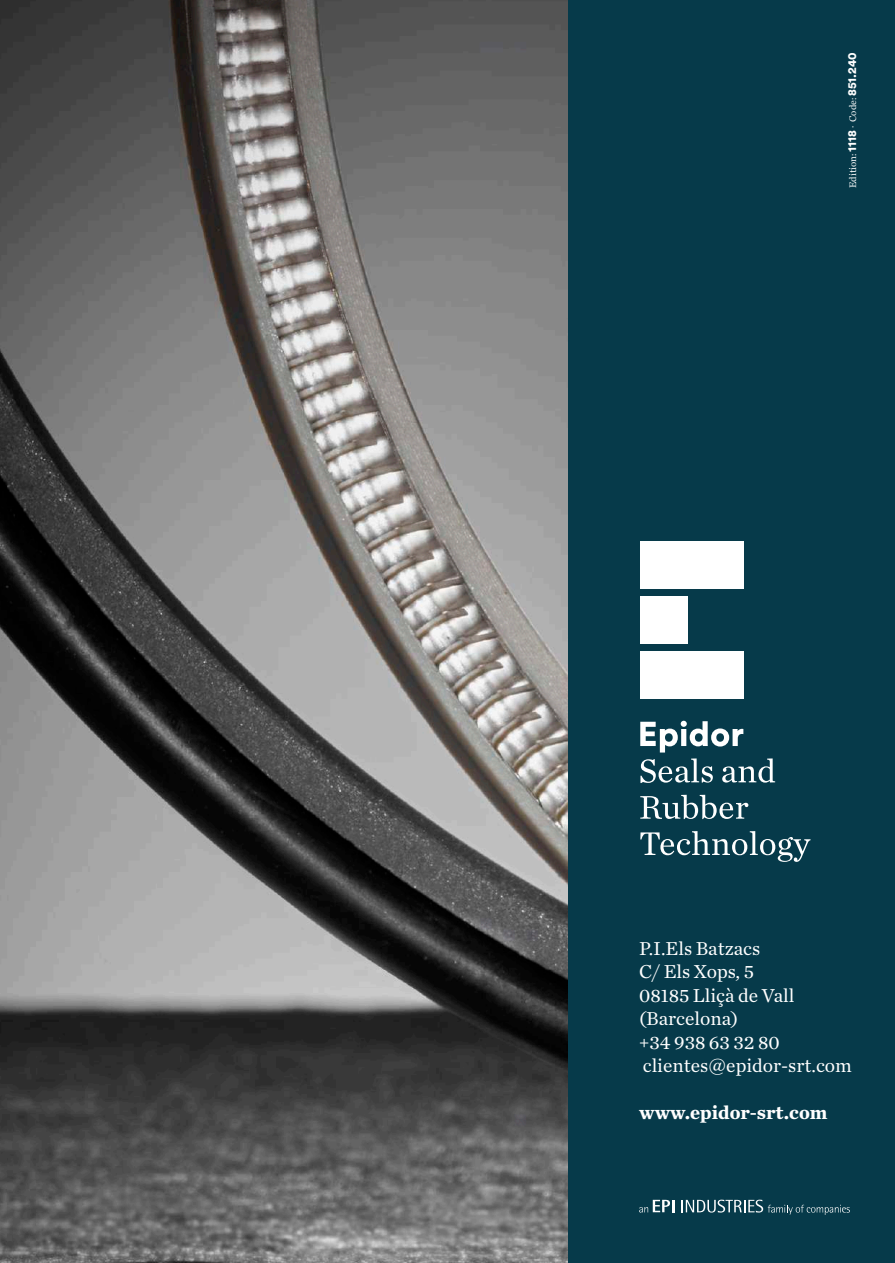
<style>
.page{position:relative;width:895px;height:1263px;background:#fff}
.page>*{position:absolute;margin:0;border:0;box-sizing:border-box;transform-origin:0 0}
.t1{font:19.5px/23.4px "Chronicle Text G1";color:#fff}
.t2{font:700 19.5px "Chronicle Text G1";color:#fff}
.t3{font:9.9px "Chronicle Text G1";color:#fff}
.s1{font-family:"Circular Std";font-weight:900;font-size:11.85px}
</style>
<div class="page">
<img style="left:0;top:0;width:568px;height:1263px">
<div style="left:568px;top:0;width:327px;height:1263px;background:#063a4a"></div>
<svg style="left:681px;top:1199px;width:169px;height:15px"></svg>
<svg style="left:467px;top:1199px;width:207px;height:15px"></svg>
<div style="left:640px;top:541px;width:103px;height:47px;background:#fff"></div>
<div style="left:640px;top:596px;width:47px;height:47px;background:#fff"></div>
<div style="left:640px;top:651px;width:103px;height:48px;background:#fff"></div>
<svg style="left:640px;top:720px;width:103px;height:32px"></svg>
<svg style="left:640px;top:758px;width:73px;height:25px"></svg>
<svg style="left:722px;top:758px;width:53px;height:24px"></svg>
<svg style="left:640px;top:794px;width:108px;height:25px"></svg>
<svg style="left:640px;top:831px;width:170px;height:31px"></svg>
<p class="t3" style="left:845px;top:188px;width:137px;rotate:-90deg">Edition: <span class="s1">1118</span>· Code: <span class="s1">851.240</span></p>
<p class="t1" style="left:639px;top:935px;width:214px">P.I.Els Batzacs<br>C/ Els Xops, 5<br>08185 Lliçà de Vall (Barcelona)<br>+34 938 63 32 80 clientes@epidor-srt.com</p>
<p class="t2" style="left:639px;top:1096px;width:190px">www.epidor-srt.com</p>
</div>
